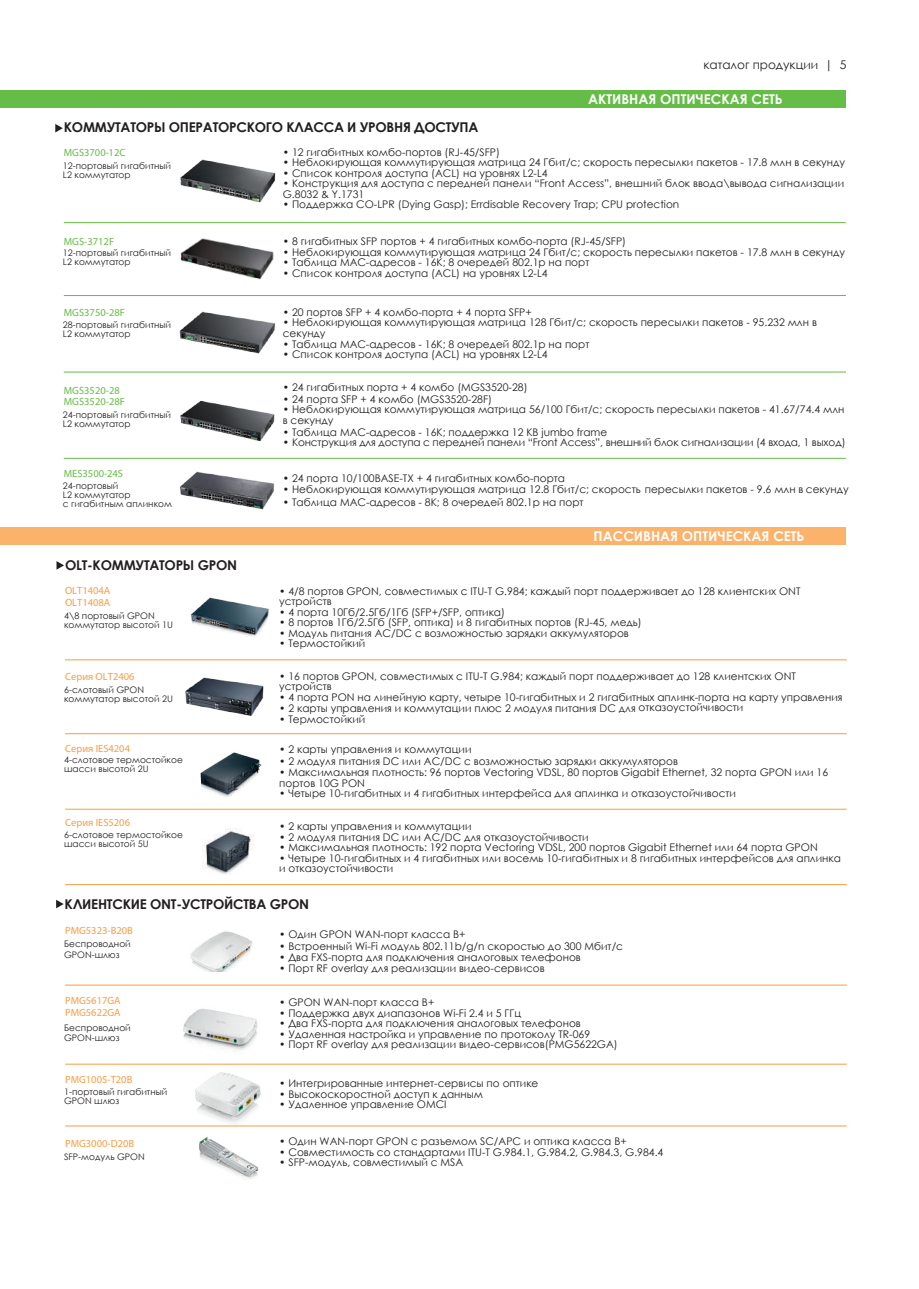
<style>
.page{position:relative;width:919px;height:1289px;background:#fff}
.page>*{position:absolute;margin:0;border:0;box-sizing:border-box;transform-origin:0 0}
.t1{font:700 13.5px "Century Gothic";letter-spacing:-.02em;color:#231f20}
.t2{font:700 13.5px "Century Gothic";color:#fff}
.t3{font:12px "Century Gothic";color:#231f20}
.t4{font:10.5px/10.5px "Century Gothic";color:#231f20}
.t5{font:10.5px/11.6px "Myriad Pro";color:#f89d42}
.t6{font:10.5px/11.2px "Myriad Pro";color:#65bc46}
.t7{font:9px/9px "Century Gothic";color:#231f20}
</style>
<div class="page">
<div style="left:0;top:90px;width:845px;height:17px;background:#65bc46"></div>
<div style="left:0;top:527px;width:845px;height:17px;background:#fbb36b"></div>
<hr style="left:64px;top:222px;width:781px;height:1px;background:#65bc46">
<hr style="left:64px;top:295px;width:781px;height:1px;background:#65bc46">
<hr style="left:64px;top:371px;width:781px;height:1px;background:#65bc46">
<hr style="left:64px;top:458px;width:781px;height:1px;background:#65bc46">
<svg style="left:55px;top:124px;width:8px;height:8px"></svg>
<img style="left:180px;top:238px;width:94px;height:42px">
<img style="left:180px;top:471px;width:94px;height:39px">
<img style="left:180px;top:159px;width:95px;height:44px">
<img style="left:180px;top:401px;width:95px;height:41px">
<img style="left:179px;top:311px;width:96px;height:43px">
<hr style="left:65px;top:659px;width:781px;height:1px;background:#f89d42">
<svg style="left:56px;top:561px;width:8px;height:8px"></svg>
<img style="left:191px;top:597px;width:78px;height:39px">
<img style="left:202px;top:828px;width:52px;height:47px">
<hr style="left:65px;top:808px;width:781px;height:1px;background:#f89d42">
<hr style="left:65px;top:733px;width:781px;height:1px;background:#f89d42">
<hr style="left:65px;top:884px;width:781px;height:1px;background:#f89d42">
<hr style="left:65px;top:984px;width:781px;height:1px;background:#f89d42">
<svg style="left:56px;top:899px;width:8px;height:9px"></svg>
<img style="left:200px;top:752px;width:62px;height:45px">
<img style="left:189px;top:1064px;width:80px;height:63px">
<hr style="left:65px;top:1063px;width:781px;height:1px;background:#f89d42">
<hr style="left:65px;top:1125px;width:781px;height:1px;background:#f89d42">
<img style="left:199px;top:1137px;width:60px;height:42px">
<img style="left:183px;top:1008px;width:75px;height:43px">
<img style="left:190px;top:931px;width:63px;height:40px">
<img style="left:185px;top:677px;width:79px;height:39px">
<p class="t3" style="left:703px;top:56px;width:144px">каталог продукции | 5</p>
<p class="t2" style="left:588px;top:89px;width:196px">АКТИВНАЯ ОПТИЧЕСКАЯ СЕТЬ</p>
<p class="t1" style="left:64px;top:117px;width:416px">КОММУТАТОРЫ ОПЕРАТОРСКОГО КЛАССА И УРОВНЯ ДОСТУПА</p>
<p class="t6" style="left:64px;top:147px;width:63px">MGS3700-12C</p>
<p class="t4" style="left:283px;top:146px;width:219px">• 12 гигабитных комбо-портов (RJ-45/SFP)</p>
<p class="t4" style="left:283px;top:157px;width:564px">• Неблокирующая коммутирующая матрица 24 Гбит/с; скорость пересылки пакетов - 17.8 млн в секунду</p>
<p class="t4" style="left:283px;top:167px;width:266px">• Список контроля доступа (ACL) на уровнях L2-L4</p>
<p class="t4" style="left:283px;top:178px;width:562px">• Конструкция для доступа c передней панели “Front Access”, внешний блок ввода\вывода сигнализации<br>G.8032 &amp; Y.1731</p>
<p class="t4" style="left:283px;top:199px;width:398px">• Поддержка CO-LPR (Dying Gasp); Errdisable Recovery Trap; CPU protection</p>
<p class="t4" style="left:283px;top:236px;width:345px">• 8 гигабитных SFP портов + 4 гигабитных комбо-порта (RJ-45/SFP)</p>
<p class="t4" style="left:283px;top:246px;width:564px">• Неблокирующая коммутирующая матрица 24 Гбит/с; скорость пересылки пакетов - 17.8 млн в секунду</p>
<p class="t4" style="left:283px;top:257px;width:308px">• Таблица MAC-адресов - 16K; 8 очередей 802.1p на порт</p>
<p class="t4" style="left:283px;top:267px;width:266px">• Список контроля доступа (ACL) на уровнях L2-L4</p>
<p class="t4" style="left:283px;top:306px;width:250px">• 20 портов SFP + 4 комбо-порта + 4 порта SFP+</p>
<p class="t4" style="left:283px;top:317px;width:535px">• Неблокирующая коммутирующая матрица 128 Гбит/с; скорость пересылки пакетов - 95.232 млн в секунду</p>
<p class="t4" style="left:283px;top:338px;width:308px">• Таблица MAC-адресов - 16K; 8 очередей 802.1p на порт</p>
<p class="t4" style="left:283px;top:349px;width:266px">• Список контроля доступа (ACL) на уровнях L2-L4</p>
<p class="t7" style="left:63px;top:161px;width:110px">12-портовый гигабитный<br>L2 коммутатор</p>
<p class="t6" style="left:64px;top:236px;width:52px">MGS-3712F</p>
<p class="t7" style="left:63px;top:248px;width:110px">12-портовый гигабитный<br>L2 коммутатор</p>
<p class="t6" style="left:64px;top:306px;width:63px">MGS3750-28F</p>
<p class="t7" style="left:63px;top:320px;width:110px">28-портовый гигабитный<br>L2 коммутатор</p>
<p class="t6" style="left:64px;top:385px;width:63px">MGS3520-28<br>MGS3520-28F</p>
<p class="t7" style="left:63px;top:410px;width:110px">24-портовый гигабитный<br>L2 коммутатор</p>
<p class="t6" style="left:64px;top:468px;width:61px">MES3500-24S</p>
<p class="t7" style="left:63px;top:481px;width:111px">24-портовый<br>L2 коммутатор<br>с гигабитным аплинком</p>
<p class="t1" style="left:65px;top:554px;width:174px">OLT-КОММУТАТОРЫ GPON</p>
<p class="t5" style="left:65px;top:585px;width:47px">OLT1404A<br>OLT1408A</p>
<p class="t7" style="left:64px;top:610px;width:110px">4\8 портовый GPON коммутатор высотой 1U</p>
<p class="t5" style="left:65px;top:671px;width:71px">Серия OLT2406</p>
<p class="t7" style="left:64px;top:685px;width:110px">6-слотовый GPON коммутатор высотой 2U</p>
<p class="t4" style="left:283px;top:382px;width:246px">• 24 гигабитных порта + 4 комбо (MGS3520-28)</p>
<p class="t4" style="left:283px;top:393px;width:211px">• 24 порта SFP + 4 комбо (MGS3520-28F)</p>
<p class="t4" style="left:283px;top:404px;width:563px">• Неблокирующая коммутирующая матрица 56/100 Гбит/с; скорость пересылки пакетов - 41.67/74.4 млн в секунду</p>
<p class="t4" style="left:283px;top:426px;width:326px">• Таблица MAC-адресов - 16K; поддержка 12 KB jumbo frame</p>
<p class="t4" style="left:283px;top:437px;width:564px">• Конструкция для доступа c передней панели “Front Access”, внешний блок сигнализации (4 входа, 1 выход)</p>
<p class="t4" style="left:283px;top:472px;width:284px">• 24 порта 10/100BASE-TX + 4 гигабитных комбо-порта</p>
<p class="t4" style="left:283px;top:484px;width:567px">• Неблокирующая коммутирующая матрица 12.8 Гбит/с; скорость пересылки пакетов - 9.6 млн в секунду</p>
<p class="t4" style="left:283px;top:496px;width:302px">• Таблица MAC-адресов - 8K; 8 очередей 802.1p на порт</p>
<p class="t2" style="left:593px;top:526px;width:212px">ПАССИВНАЯ ОПТИЧЕСКАЯ СЕТЬ</p>
<p class="t4" style="left:279px;top:585px;width:523px">• 4/8 портов GPON, совместимых с ITU-T G.984; каждый порт поддерживает до 128 клиентских ONT устройств</p>
<p class="t4" style="left:279px;top:606px;width:227px">• 4 порта 10Гб/2.5Гб/1Гб (SFP+/SFP, оптика)</p>
<p class="t4" style="left:279px;top:617px;width:364px">• 8 портов 1Гб/2.5Гб (SFP, оптика) и 8 гигабитных портов (RJ-45, медь)</p>
<p class="t4" style="left:279px;top:627px;width:351px">• Модуль питания AC/DC с возможностью зарядки аккумуляторов</p>
<p class="t4" style="left:279px;top:638px;width:88px">• Термостойкий</p>
<p class="t4" style="left:279px;top:670px;width:518px">• 16 портов GPON, совместимых с ITU-T G.984; каждый порт поддерживает до 128 клиентских ONT устройств</p>
<p class="t4" style="left:279px;top:691px;width:565px">• 4 порта PON на линейную карту, четыре 10-гигабитных и 2 гигабитных аплинк-порта на карту управления</p>
<p class="t4" style="left:279px;top:702px;width:466px">• 2 карты управления и коммутации плюс 2 модуля питания DC для отказоустойчивости</p>
<p class="t4" style="left:279px;top:713px;width:88px">• Термостойкий</p>
<p class="t5" style="left:65px;top:742px;width:66px">Серия IES4204</p>
<p class="t4" style="left:279px;top:744px;width:194px">• 2 карты управления и коммутации</p>
<p class="t4" style="left:279px;top:755px;width:400px">• 2 модуля питания DC или AC/DC с возможностью зарядки аккумуляторов</p>
<p class="t4" style="left:279px;top:766px;width:550px">• Максимальная плотность: 96 портов Vectoring VDSL, 80 портов Gigabit Ethernet, 32 порта GPON или 16 портов 10G PON</p>
<p class="t4" style="left:279px;top:788px;width:458px">• Четыре 10-гигабитных и 4 гигабитных интерфейса для аплинка и отказоустойчивости</p>
<p class="t4" style="left:279px;top:821px;width:194px">• 2 карты управления и коммутации</p>
<p class="t4" style="left:279px;top:831px;width:311px">• 2 модуля питания DC или AC/DC для отказоустойчивости</p>
<p class="t4" style="left:279px;top:842px;width:540px">• Максимальная плотность: 192 порта Vectoring VDSL, 200 портов Gigabit Ethernet или 64 порта GPON</p>
<p class="t4" style="left:279px;top:852px;width:563px">• Четыре 10-гигабитных и 4 гигабитных или восемь 10-гигабитных и 8 гигабитных интерфейсов для аплинка и отказоустойчивости</p>
<p class="t1" style="left:65px;top:894px;width:246px">КЛИЕНТСКИЕ ONT-УСТРОЙСТВА GPON</p>
<p class="t7" style="left:64px;top:755px;width:120px">4-слотовое термостойкое шасси высотой 2U</p>
<p class="t5" style="left:65px;top:816px;width:66px">Серия IES5206</p>
<p class="t7" style="left:64px;top:830px;width:120px">6-слотовое термостойкое шасси высотой 5U</p>
<p class="t5" style="left:65px;top:924px;width:69px">PMG5323-B20B</p>
<p class="t7" style="left:64px;top:938px;width:68px;line-height:10.8px">Беспроводной<br>GPON-шлюз</p>
<p class="t5" style="left:65px;top:994px;width:57px">PMG5617GA<br>PMG5622GA</p>
<p class="t7" style="left:64px;top:1021px;width:68px;line-height:10.8px">Беспроводной<br>GPON-шлюз</p>
<p class="t5" style="left:65px;top:1073px;width:69px">PMG1005-T20B</p>
<p class="t7" style="left:64px;top:1086px;width:105px">1-портовый гигабитный<br>GPON шлюз</p>
<p class="t5" style="left:65px;top:1137px;width:71px">PMG3000-D20B</p>
<p class="t7" style="left:64px;top:1151px;width:82px">SFP-модуль GPON</p>
<p class="t4" style="left:279px;top:928px;width:188px">• Один GPON WAN-порт класса B+</p>
<p class="t4" style="left:279px;top:940px;width:345px">• Встроенный Wi-Fi модуль 802.11b/g/n скоростью до 300 Мбит/с</p>
<p class="t4" style="left:279px;top:951px;width:303px">• Два FXS-порта для подключения аналоговых телефонов</p>
<p class="t4" style="left:279px;top:963px;width:267px">• Порт RF overlay для реализации видео-сервисов</p>
<p class="t4" style="left:279px;top:997px;width:157px">• GPON WAN-порт класса B+</p>
<p class="t4" style="left:279px;top:1007px;width:243px">• Поддержка двух диапазонов Wi-Fi 2.4 и 5 ГГц</p>
<p class="t4" style="left:279px;top:1018px;width:303px">• Два FXS-порта для подключения аналоговых телефонов</p>
<p class="t4" style="left:279px;top:1028px;width:312px">• Удаленная настройка и управление по протоколу TR-069</p>
<p class="t4" style="left:279px;top:1039px;width:340px">• Порт RF overlay для реализации видео-сервисов(PMG5622GA)</p>
<p class="t4" style="left:279px;top:1077px;width:261px">• Интегрированные интернет-сервисы по оптике</p>
<p class="t4" style="left:279px;top:1088px;width:205px">• Высокоскоростной доступ к данным</p>
<p class="t4" style="left:279px;top:1098px;width:169px">• Удаленное управление OMCI</p>
<p class="t4" style="left:279px;top:1136px;width:349px">• Один WAN-порт GPON с разъемом SC/APC и оптика класса B+</p>
<p class="t4" style="left:279px;top:1146px;width:386px">• Совместимость со стандартами ITU-T G.984.1, G.984.2, G.984.3, G.984.4</p>
<p class="t4" style="left:279px;top:1157px;width:185px">• SFP-модуль, совместимый с MSA</p>
</div>
